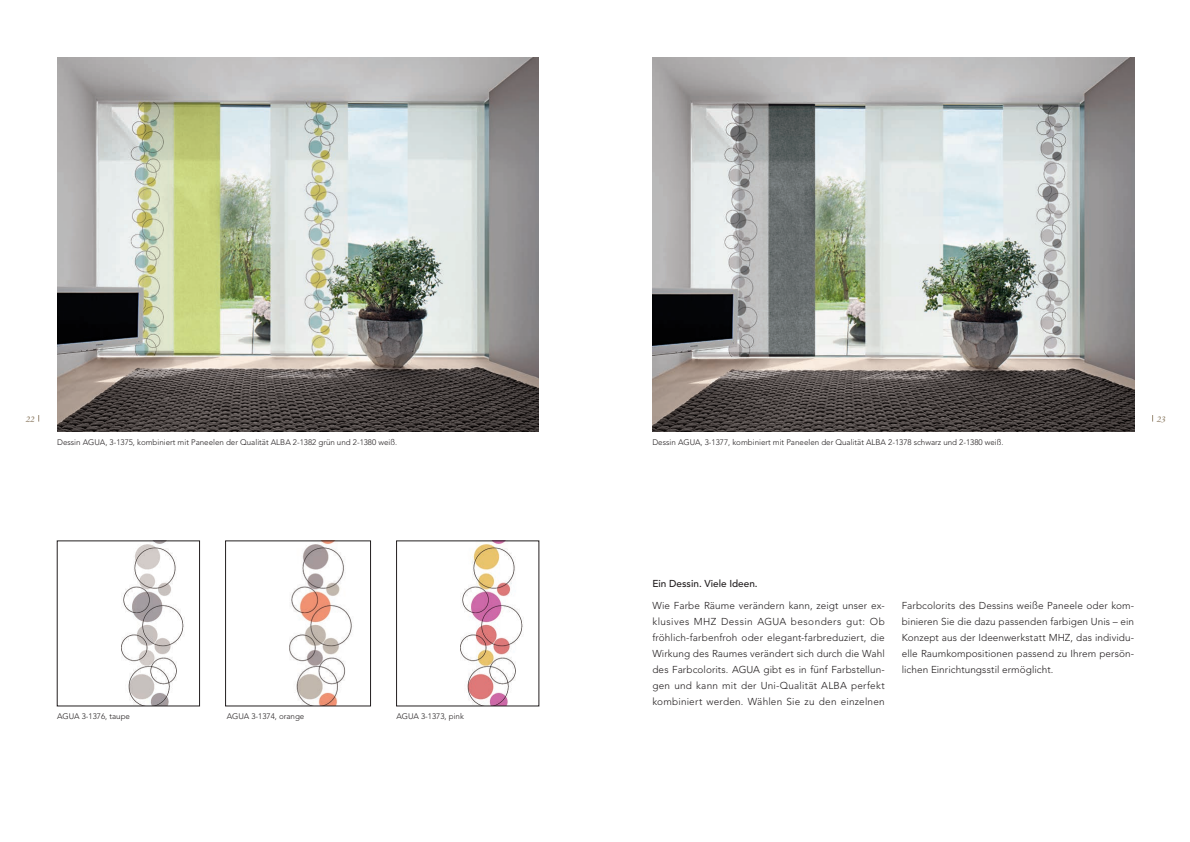
<style>
.page{position:relative;width:1190px;height:842px;background:#fff}
.page>*{position:absolute;margin:0;border:0;box-sizing:border-box;transform-origin:0 0}
.t1{font:300 10px/16px "Avenir";letter-spacing:.015em;color:#231f20;text-align:justify}
.t2{font:500 10px "Avenir";color:#231f20}
.t3{font:italic 600 9px "Garamond Premr Pro";color:#998a75}
.t4{font:300 8px "Avenir";color:#231f20}
</style>
<div class="page">
<img style="left:57px;top:57px;width:482px;height:374px">
<img style="left:652px;top:57px;width:482px;height:374px">
<img style="left:121px;top:542px;width:63px;height:162px">
<div style="left:57px;top:540px;width:143px;height:166px;border:1px solid #231f20"></div>
<img style="left:460px;top:542px;width:63px;height:162px">
<img style="left:289px;top:542px;width:63px;height:162px">
<div style="left:225px;top:540px;width:146px;height:166px;border:1px solid #231f20"></div>
<p class="t3" style="left:26px;top:413px;width:10px">22</p>
<p class="t3" style="left:1157px;top:413px;width:10px">23</p>
<p class="t4" style="left:57px;top:437px;width:342px">Dessin AGUA, 3-1375, kombiniert mit Paneelen der Qualität ALBA 2-1382 grün und 2-1380 weiß.</p>
<p class="t4" style="left:652px;top:437px;width:353px">Dessin AGUA, 3-1377, kombiniert mit Paneelen der Qualität ALBA 2-1378 schwarz und 2-1380 weiß.</p>
<p class="t2" style="left:652px;top:577px;width:107px">Ein Dessin. Viele Ideen.</p>
<p class="t4" style="left:57px;top:711px;width:74px">AGUA 3-1376, taupe</p>
<p class="t4" style="left:227px;top:711px;width:79px">AGUA 3-1374, orange</p>
<p class="t4" style="left:396px;top:711px;width:69px">AGUA 3-1373, pink</p>
<p class="t1" style="left:652px;top:597px;width:234px">Wie Farbe Räume verändern kann, zeigt unser ex&shy;klusives MHZ Dessin AGUA besonders gut: Ob fröhlich-farbenfroh oder elegant-farbreduziert, die Wirkung des Raumes verändert sich durch die Wahl des Farbcolorits. AGUA gibt es in fünf Farbstellun&shy;gen und kann mit der Uni-Qualität ALBA perfekt kombiniert werden. Wählen Sie zu den einzelnen</p>
<p class="t1" style="left:902px;top:597px;width:234px">Farbcolorits des Dessins weiße Paneele oder kom&shy;binieren Sie die dazu passenden farbigen Unis – ein Konzept aus der Ideenwerkstatt MHZ, das individu&shy;elle Raumkompositionen passend zu Ihrem persön&shy;lichen Einrichtungsstil ermöglicht.</p>
</div>
